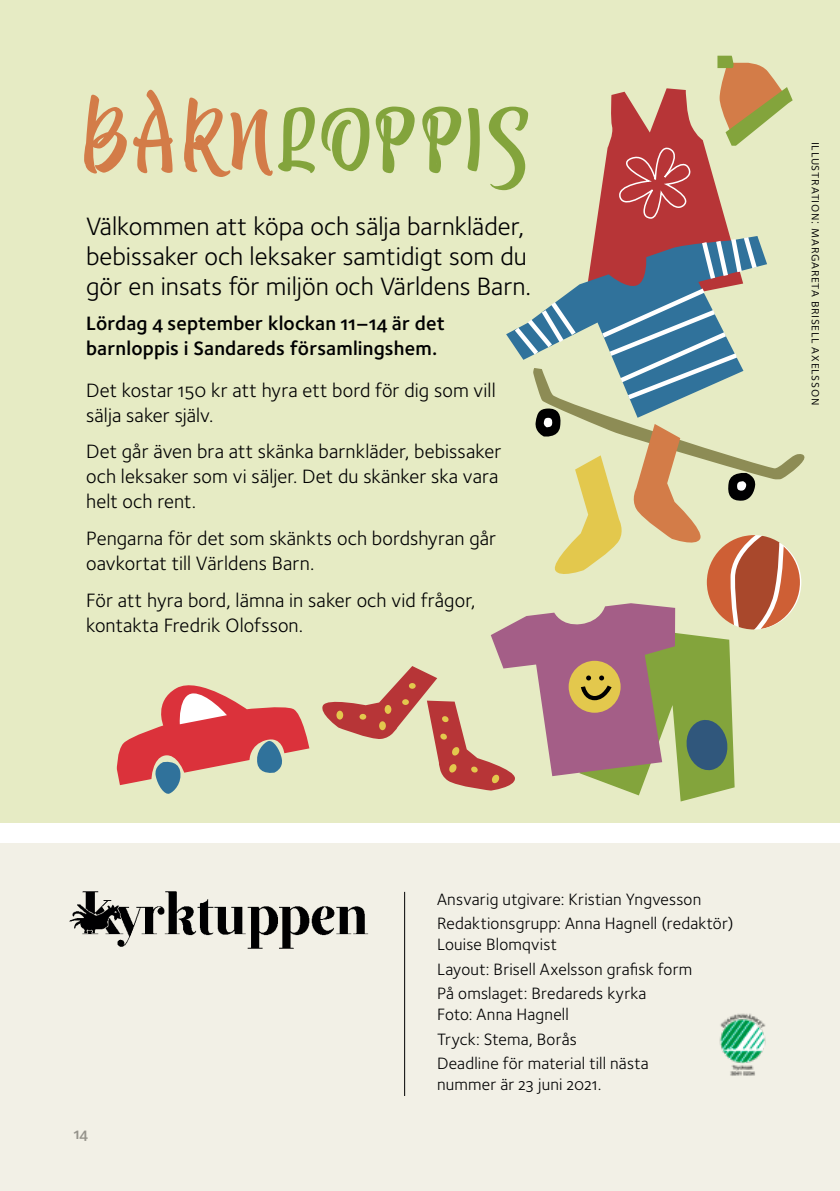
<style>
.page{position:relative;width:840px;height:1191px;background:#fff}
.page>*{position:absolute;margin:0;border:0;box-sizing:border-box;transform-origin:0 0}
.t1{font:80px "Atocha Caps";letter-spacing:.07em;color:#83a43c}
.t2{font:26px/30px "Foundry Sterling Book OSF";color:#000001}
.t3{font:20px/25px "Foundry Sterling Book OSF";letter-spacing:.005em;color:#000001}
.t4{font:20px/25px "Foundry Sterling Demi OSF";letter-spacing:.01em;color:#000001}
.t5{font:17px/24.4px "Foundry Sterling Book OSF";letter-spacing:.01em;color:#000001}
.t6{font:16px "Foundry Sterling Demi OSF";color:#9e9d9b}
.t7{font:14px "Foundry Sterling Book Expert";letter-spacing:.045em;color:#000001}
.s1{color:#d37c48}
</style>
<div class="page">
<div style="left:0;top:0;width:839px;height:823px;background:#e6ebc4"></div>
<div style="left:0;top:844px;width:839px;height:347px;background:#f2f0e6"></div>
<img style="left:69px;top:891px;width:300px;height:58px">
<hr style="left:404px;top:892px;width:1px;height:204px;background:#000001">
<img style="left:719px;top:1013px;width:47px;height:63px">
<svg style="left:117px;top:685px;width:192px;height:109px"></svg>
<svg style="left:322px;top:56px;width:483px;height:745px"></svg>
<div style="left:336px;top:710px;width:7px;height:9px;background:#e3c84d;border-radius:50%"></div>
<h1 class="t1" style="left:80px;top:78px;width:449px"><span class="s1">BARN</span>LOPPIS</h1>
<h2 class="t2" style="left:86px;top:210px;width:446px">Välkommen att köpa och sälja barnkläder, bebissaker och leksaker samtidigt som du gör en insats för miljön och Världens Barn.</h2>
<p class="t4" style="left:86px;top:310px;width:360px">Lördag 4 september klockan 11–14 är det barnloppis i Sandareds församlingshem.</p>
<p class="t3" style="left:86px;top:377px;width:411px">Det kostar 150 kr att hyra ett bord för dig som vill sälja saker själv.</p>
<p class="t3" style="left:86px;top:439px;width:416px">Det går även bra att skänka barnkläder, bebissaker och leksaker som vi säljer. Det du skänker ska vara helt och rent.</p>
<p class="t3" style="left:86px;top:525px;width:411px">Pengarna för det som skänkts och bordshyran går oavkortat till Världens Barn.</p>
<p class="t3" style="left:86px;top:587px;width:391px">För att hyra bord, lämna in saker och vid frågor, kontakta Fredrik Olofsson.</p>
<p class="t7" style="left:826px;top:142px;width:265px;rotate:90deg">illustration: margareta brisell axelsson</p>
<p class="t6" style="left:74px;top:1122px;width:16px">14</p>
<p class="t5" style="left:437px;top:886px;width:298px">Ansvarig utgivare: Kristian Yngvesson<br>Redaktionsgrupp: Anna Hagnell (redaktör)</p>
<p class="t5" style="left:437px;top:932px;width:256px">Louise Blomqvist<br>Layout: Brisell Axelsson grafisk form<br>På omslaget: Bredareds kyrka</p>
<p class="t5" style="left:437px;top:1001px;width:213px">Foto: Anna Hagnell<br>Tryck: Stema, Borås<br>Deadline för material till nästa</p>
<p class="t5" style="left:437px;top:1071px;width:166px">nummer är 23 juni 2021.</p>
</div>
